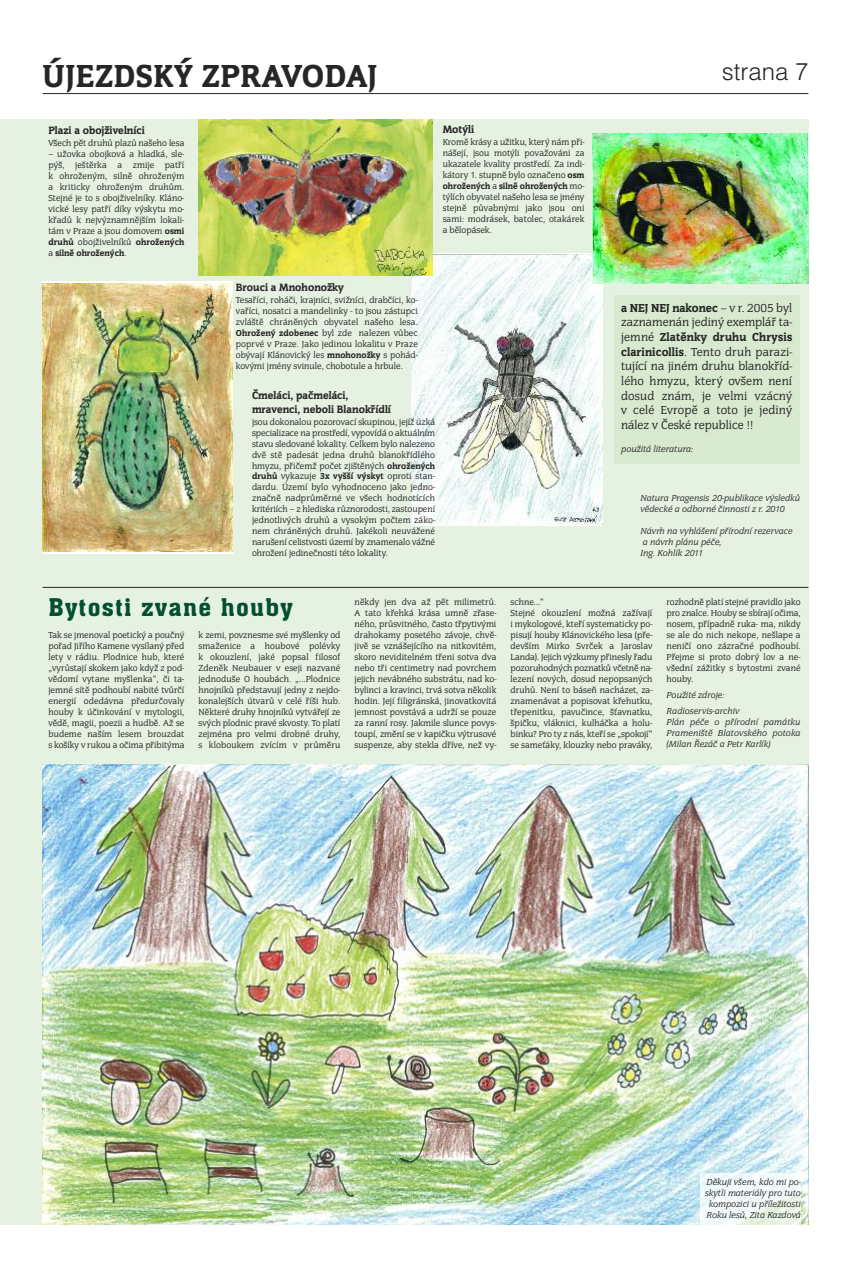
<style>
.page{position:relative;width:851px;height:1276px;background:#fff}
.page>*{position:absolute;margin:0;border:0;box-sizing:border-box;transform-origin:0 0}
.t1{font:900 33px "Congress TCE";letter-spacing:.015em;color:#272627}
.t2{font:24px "Aachen BTCE";letter-spacing:.05em;color:#034f30}
.t3{font:300 24px "Helvetica CE";color:#272627}
.t4{font:12px/14.6px "Congress TCE";letter-spacing:.01em;color:#272627;text-align:justify}
.t5{font:900 11px/13.2px "Congress TCE";color:#272627}
.t6{font:9px/11px "Congress TCE";letter-spacing:.005em;color:#272627;text-align:justify}
.t7{font:italic 9px/10.9px "Congress TCE";color:#272627}
.s1{font-weight:900}
</style>
<div class="page">
<div style="left:0;top:119px;width:808px;height:1106px;background:#e6f2e1"></div>
<div style="left:614px;top:295px;width:185px;height:169px;background:#d7e9ce"></div>
<img style="left:43px;top:764px;width:765px;height:461px">
<hr style="left:43px;top:93px;width:765px;height:1px;background:#272627">
<img style="left:43px;top:284px;width:189px;height:268px">
<img style="left:412px;top:255px;width:190px;height:269px">
<img style="left:593px;top:133px;width:215px;height:151px">
<hr style="left:43px;top:587px;width:765px;height:1px;background:#272627">
<img style="left:198px;top:119px;width:235px;height:156px">
<img style="left:700px;top:1173px;width:100px;height:52px">
<h1 class="t1" style="left:43px;top:56px;width:336px">ÚJEZDSKÝ ZPRAVODAJ</h1>
<h2 class="t3" style="left:721px;top:57px;width:88px">strana 7</h2>
<p class="t5" style="left:48px;top:124px;width:98px">Plazi a obojživelníci</p>
<p class="t6" style="left:48px;top:137px;width:137px">Všech pět druhů plazů našeho lesa</p>
<p class="t6" style="left:48px;top:148px;width:137px">– užovka obojková a hladká, sle&shy;pýš, ještěrka a zmije patří k ohroženým, silně ohroženým a kriticky ohroženým druhům.<br>Stejné je to s obojživelníky. Kláno&shy;vické lesy patří díky výskytu mo&shy;křadů k nejvýznamnějším lokali&shy;tám v Praze a jsou domovem <span class="s1">osmi druhů</span> obojživelníků <span class="s1">ohrožených </span>a <span class="s1">silně ohrožených</span>.</p>
<p class="t5" style="left:236px;top:281px;width:110px">Brouci a Mnohonožky</p>
<p class="t6" style="left:236px;top:295px;width:183px">Tesaříci, roháči, krajníci, svižníci, drabčíci, ko&shy;vaříci, nosatci a mandelinky - to jsou zástupci zvláště chráněných obyvatel našeho lesa.<br><span class="s1">Ohrožený zdobenec</span> byl zde nalezen vůbec poprvé v Praze. Jako jedinou lokalitu v Praze obývají Klánovický les <span class="s1">mnohonožky</span> s pohád&shy;kovými jmény svinule, chobotule a hrbule.</p>
<p class="t5" style="left:442px;top:123px;width:33px">Motýli</p>
<p class="t6" style="left:442px;top:136px;width:143px">Kromě krásy a užitku, který nám při&shy;nášejí, jsou motýli považováni za ukazatele kvality prostředí. Za indi&shy;kátory 1. stupně bylo označeno <span class="s1">osm ohrožených</span> a <span class="s1">silně ohrožených</span> mo&shy;týlích obyvatel našeho lesa se jmény stejně půvabnými jako jsou oni sami: modrásek, batolec, otakárek a bělopásek.</p>
<p class="t5" style="left:252px;top:389px;width:140px">Čmeláci, pačmeláci, mravenci, neboli Blanokřídlí</p>
<p class="t6" style="left:252px;top:416px;width:185px">jsou dokonalou pozorovací skupinou, jejíž úzká specializace na prostředí, vypovídá o aktuálním stavu sledované lokality. Celkem bylo nalezeno dvě stě padesát jedna druhů blanokřídlého hmyzu, přičemž počet zjištěných <span class="s1">ohrožených druhů</span> vykazuje <span class="s1">3x vyšší výskyt</span> oproti stan&shy;dardu. Území bylo vyhodnoceno jako jedno&shy;značně nadprůměrné ve všech hodnotících kritériích – z hlediska různorodosti, zastoupení jednotlivých druhů a vysokým počtem záko&shy;nem chráněných druhů. Jakékoli neuvážené narušení celistvosti území by znamenalo vážné ohrožení jedinečnosti této lokality.</p>
<p class="t4" style="left:621px;top:300px;width:172px"><span class="s1">a NEJ NEJ nakonec</span> – v r. 2005 byl zaznamenán jediný exemplář ta&shy;jemné <span class="s1">Zlatěnky druhu Chrysis clarinicollis</span>. Tento druh parazi&shy;tující na jiném druhu blanokříd&shy;lého hmyzu, který ovšem není dosud znám, je velmi vzácný v celé Evropě a toto je jediný nález v České republice !!</p>
<p class="t7" style="left:621px;top:444px;width:74px">použitá literatura:</p>
<p class="t7" style="left:640px;top:493px;width:161px">Natura Pragensis 20-publikace výsledků vědecké a odborné činnosti z r. 2010</p>
<p class="t7" style="left:640px;top:525px;width:154px">Návrh na vyhlášení přírodní rezervace a návrh plánu péče,<br>Ing. Kohlík 2011</p>
<h2 class="t2" style="left:48px;top:598px;width:246px">Bytosti zvané houby</h2>
<p class="t6" style="left:48px;top:629px;width:137px">Tak se jmenoval poetický a poučný pořad Jiřího Kamene vysílaný před lety v rádiu. Plodnice hub, které „vyrůstají skokem jako když z pod&shy;vědomí vytane myšlenka“, či ta&shy;jemné sítě podhoubí nabité tvůrčí energií odedávna předurčovaly houby k účinkování v mytologii, vědě, magii, poezii a hudbě. Až se budeme naším lesem brouzdat s košíky v rukou a očima přibitýma</p>
<p class="t6" style="left:198px;top:629px;width:143px">k zemi, povznesme své myšlenky od smaženice a houbové polévky k okouzlení, jaké popsal filosof Zdeněk Neubauer v eseji nazvané jednoduše O houbách. „...Plodnice hnojníků představují jedny z nejdo&shy;konalejších útvarů v celé říši hub.<br>Některé druhy hnojníků vytvářejí ze svých plodnic pravé skvosty. To platí zejména pro velmi drobné druhy, s kloboukem zvícím v průměru</p>
<p class="t6" style="left:354px;top:596px;width:143px">někdy jen dva až pět milimetrů.<br>A tato křehká krása umně zřase&shy;ného, průsvitného, často třpytivými drahokamy posetého závoje, chvě&shy;jivě se vznášejícího na nitkovitém, skoro neviditelném třeni sotva dva nebo tři centimetry nad povrchem jejich nevábného substrátu, nad ko&shy;bylinci a kravinci, trvá sotva několik hodin. Její filigránská, jinovatkovitá jemnost povstává a udrží se pouze za ranní rosy. Jakmile slunce povys&shy;toupí, změní se v kapičku výtrusové suspenze, aby stekla dříve, než vy-</p>
<p class="t6" style="left:510px;top:597px;width:143px;text-align:left">schne...“<br>Stejné okouzlení možná zažívají i mykologové, kteří systematicky po&shy;pisují houby Klánovického lesa (pře&shy;devším Mirko Svrček a Jaroslav Landa). Jejich výzkumy přinesly řadu pozoruhodných poznatků včetně na&shy;lezení nových, dosud nepopsaných druhů. Není to báseň nacházet, za&shy;znamenávat a popisovat křehutku, třepenitku, pavučince, šťavnatku, špičku, vláknici, kulháčka a holu&shy;binku? Pro ty z nás, kteří se „spokojí“ se sameťáky, klouzky nebo praváky,</p>
<p class="t6" style="left:666px;top:596px;width:135px">rozhodně platí stejné pravidlo jako pro znalce. Houby se sbírají očima, nosem, případně ruka- ma, nikdy se ale do nich nekope, nešlape a neničí ono zázračné podhoubí.<br>Přejme si proto dobrý lov a ne&shy;všední zážitky s bytostmi zvané houby.</p>
<p class="t7" style="left:666px;top:686px;width:74px;line-height:16.4px">Použité zdroje:<br>Radioservis-archiv</p>
<p class="t7" style="left:666px;top:716px;width:135px;text-align:justify">Plán péče o přírodní památku Prameniště Blatovského potoka (Milan Řezáč a Petr Karlík)</p>
<p class="t7" style="left:705px;top:1176px;width:98px;text-align:center">Děkuji všem, kdo mi po&shy;skytli materiály pro tuto kompozici u příležitosti<br>Roku lesů, Zita Kazdová</p>
</div>
